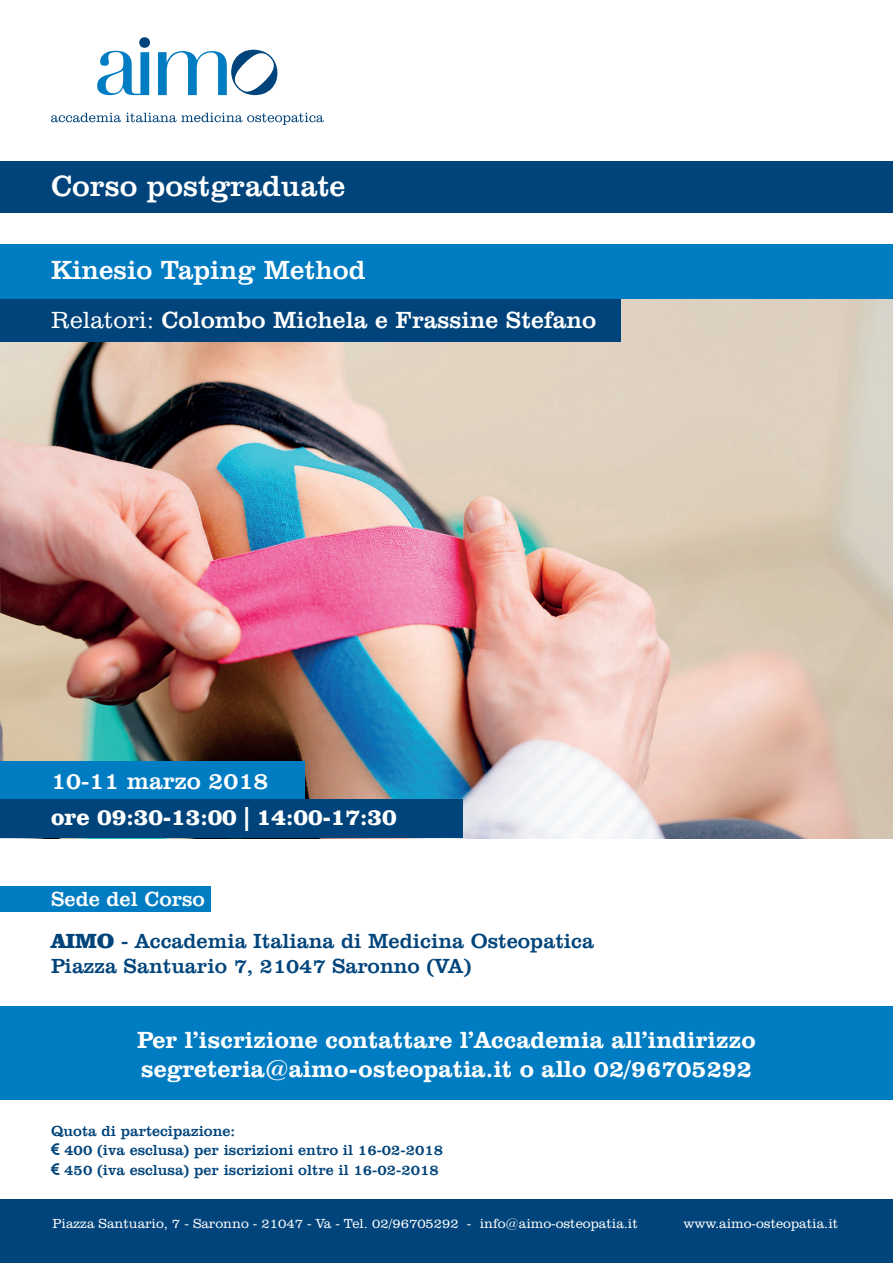
<style>
.page{position:relative;width:893px;height:1263px;background:#fff}
.page>*{position:absolute;margin:0;border:0;box-sizing:border-box;transform-origin:0 0}
.t1{font:30px "Clarendon BT";color:#fff}
.t2{font:27px "Clarendon BT";color:#fff}
.t3{font:800 24px/28.8px "Clarendon BT";color:#fff}
.t4{font:24px "Clarendon BT";color:#fff}
.t5{font:700 24px "Clarendon LT Std";color:#fff}
.t6{font:21px/42px "Clarendon BT";color:#00447b}
.t7{font:15px/19.5px "Clarendon BT";color:#00447b}
.t8{font:300 13.5px "Clarendon BT";color:#fff}
.s1{font-weight:300}
.s2{color:#fff}
.s3{font-weight:900}
</style>
<div class="page">
<div style="left:0;top:1199px;width:893px;height:64px;background:#00447b"></div>
<svg style="left:51px;top:113px;width:273px;height:12px"></svg>
<svg style="left:97px;top:37px;width:53px;height:58px"></svg>
<svg style="left:158px;top:50px;width:120px;height:45px"></svg>
<img style="left:0;top:299px;width:893px;height:539px">
<div style="left:0;top:162px;width:893px;height:51px;background:#00447b"></div>
<div style="left:0;top:245px;width:893px;height:54px;background:#007cc2"></div>
<div style="left:0;top:299px;width:621px;height:42px;background:#00447b"></div>
<div style="left:0;top:761px;width:304px;height:39px;background:#007cc2"></div>
<div style="left:0;top:800px;width:462px;height:38px;background:#00447b"></div>
<div style="left:0;top:886px;width:210px;height:26px;background:#007cc2"></div>
<div style="left:0;top:1006px;width:893px;height:94px;background:#007cc2"></div>
<h1 class="t1" style="left:51px;top:167px;width:296px">Corso postgraduate</h1>
<h2 class="t2" style="left:51px;top:253px;width:316px">Kinesio Taping Method</h2>
<h3 class="t4" style="left:51px;top:305px;width:547px"><span class="s1">Relatori:</span> Colombo Michela e Frassine Stefano</h3>
<h3 class="t4" style="left:51px;top:766px;width:219px">10-11 marzo 2018</h3>
<h3 class="t5" style="left:51px;top:803px;width:347px">ore 09:30-13:00 | 14:00-17:30</h3>
<h3 class="t6" style="left:51px;top:877px;width:544px"><span class="s2">Sede del Corso<br></span><span class="s3">AIMO</span> - Accademia Italiana di Medicina Osteopatica</h3>
<h3 class="t6" style="left:51px;top:945px;width:422px">Piazza Santuario 7, 21047 Saronno (VA)</h3>
<h3 class="t3" style="left:137px;top:1025px;width:620px">Per l’iscrizione contattare l’Accademia all’indirizzo segreteria@aimo-osteopatia.it o allo 02/96705292</h3>
<p class="t7" style="left:64px;top:1121px;width:381px;text-indent:-13px">Quota di partecipazione:<br>400 (iva esclusa) per iscrizioni entro il 16-02-2018<br>450 (iva esclusa) per iscrizioni oltre il 16-02-2018</p>
<p class="t8" style="left:52px;top:1215px;width:587px">Piazza Santuario, 7 - Saronno - 21047 - Va - Tel. 02/96705292 - info@aimo-osteopatia.it</p>
<p class="t8" style="left:683px;top:1215px;width:156px">www.aimo-osteopatia.it</p>
</div>
